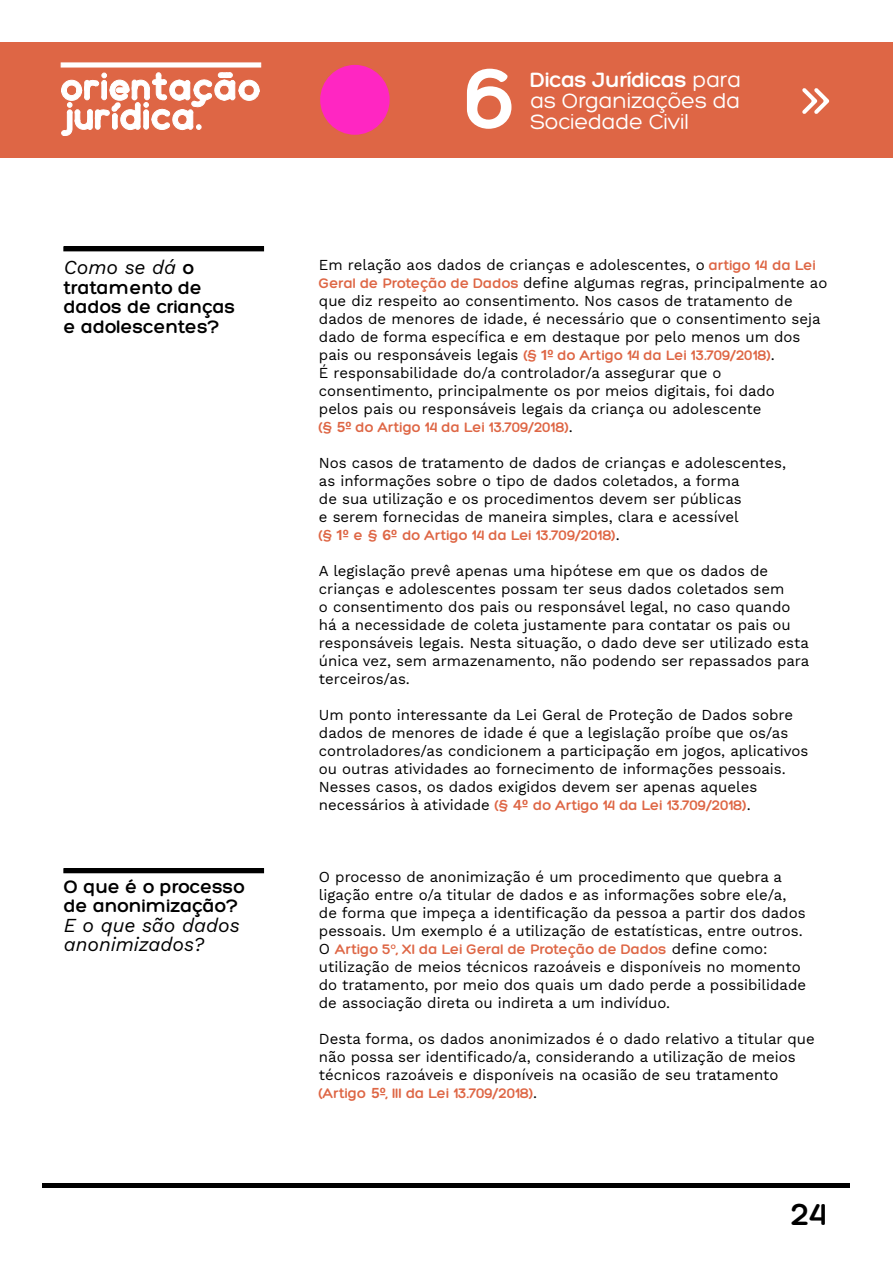
<style>
.page{position:relative;width:893px;height:1263px;background:#fff}
.page>*{position:absolute;margin:0;border:0;box-sizing:border-box;transform-origin:0 0}
.t1{font:700 91.5px "Hero";color:#fff}
.t2{font:700 33px "Hero";color:#000}
.t3{font:22.5px/21px "Hero";letter-spacing:-.01em;color:#fff;text-align:justify}
.t4{font:700 19.5px/19.5px "Hero";color:#000}
.t5{font:italic 19.5px/19.5px "Work Sans";color:#000}
.t6{font:15px/18px "Work Sans";color:#000}
.t7{font:700 15px "Hero";color:#de6645}
.s1{font-family:"Hero";font-weight:700;font-style:normal}
.s2{font-weight:700}
.s3{font-family:"Hero";font-weight:700;color:#de6645}
.s4{font-family:"Work Sans";font-weight:400;color:#000}
.s5{font-family:"Work Sans";font-weight:400}
</style>
<div class="page">
<hr style="left:43px;top:1184px;width:807px;height:4px;background:#000">
<div style="left:0;top:43px;width:893px;height:115px;background:#de6645"></div>
<svg style="left:320px;top:65px;width:70px;height:70px"></svg>
<hr style="left:61px;top:63px;width:200px;height:4px;background:#fff">
<svg style="left:61px;top:73px;width:198px;height:63px"></svg>
<svg style="left:802px;top:88px;width:27px;height:26px"></svg>
<div style="left:64px;top:247px;width:200px;height:4px;border:1px solid #000"></div>
<div style="left:64px;top:869px;width:200px;height:4px;border:1px solid #000"></div>
<h3 class="t5" style="left:64px;top:257px;width:132px">Como se dá <span class="s1">o</span></h3>
<h3 class="t4" style="left:64px;top:279px;width:173px">tratamento de dados de crianças e adolescentes?</h3>
<h3 class="t4" style="left:64px;top:878px;width:183px">O que é o processo de anonimização?</h3>
<h3 class="t5" style="left:64px;top:914px;width:177px">E o que são dados anonimizados?</h3>
<h1 class="t1" style="left:465px;top:50px;width:53px">6</h1>
<h3 class="t3" style="left:531px;top:69px;width:212px"><span class="s2">Dicas Jurídicas</span> para as Organizações da Sociedade Civil</h3>
<p class="t6" style="left:319px;top:255px;width:510px">Em relação aos dados de crianças e adolescentes, o <span class="s3">artigo 14 da Lei Geral de Proteção de Dados</span> define algumas regras, principalmente ao que diz respeito ao consentimento. Nos casos de tratamento de dados de menores de idade, é necessário que o consentimento seja dado de forma específica e em destaque por pelo menos um dos</p>
<p class="t7" style="left:319px;top:347px;width:457px"><span class="s4">pais ou responsáveis legais</span> (<span class="s5">§ 1º</span> do Artigo 14 da Lei 13.709/2018)<span class="s4">.</span></p>
<p class="t6" style="left:319px;top:363px;width:458px">É responsabilidade do/a controlador/a assegurar que o consentimento, principalmente os por meios digitais, foi dado pelos pais ou responsáveis legais da criança ou adolescente</p>
<p class="t7" style="left:319px;top:419px;width:255px">(<span class="s5">§ 5º</span> do Artigo 14 da Lei 13.709/2018)<span class="s4">.</span></p>
<p class="t6" style="left:319px;top:453px;width:469px">Nos casos de tratamento de dados de crianças e adolescentes, as informações sobre o tipo de dados coletados, a forma<br>de sua utilização e os procedimentos devem ser públicas<br>e serem fornecidas de maneira simples, clara e acessível</p>
<p class="t7" style="left:319px;top:527px;width:302px">(<span class="s5">§ 1º</span> e <span class="s5">§ 6º</span> do Artigo 14 da Lei 13.709/2018)<span class="s4">.</span></p>
<p class="t6" style="left:319px;top:561px;width:492px">A legislação prevê apenas uma hipótese em que os dados de crianças e adolescentes possam ter seus dados coletados sem<br>o consentimento dos pais ou responsável legal, no caso quando há a necessidade de coleta justamente para contatar os pais ou responsáveis legais. Nesta situação, o dado deve ser utilizado esta única vez, sem armazenamento, não podendo ser repassados para terceiros/as.</p>
<p class="t6" style="left:319px;top:705px;width:491px">Um ponto interessante da Lei Geral de Proteção de Dados sobre dados de menores de idade é que a legislação proíbe que os/as controladores/as condicionem a participação em jogos, aplicativos ou outras atividades ao fornecimento de informações pessoais.<br>Nesses casos, os dados exigidos devem ser apenas aqueles</p>
<p class="t7" style="left:319px;top:797px;width:433px"><span class="s4">necessários à atividade</span> (<span class="s5">§ 4º</span> do Artigo 14 da Lei 13.709/2018)<span class="s4">.</span></p>
<p class="t6" style="left:319px;top:867px;width:488px">O processo de anonimização é um procedimento que quebra a ligação entre o/a titular de dados e as informações sobre ele/a, de forma que impeça a identificação da pessoa a partir dos dados pessoais. Um exemplo é a utilização de estatísticas, entre outros.</p>
<p class="t7" style="left:319px;top:941px;width:450px"><span class="s4">O</span> Artigo 5<sup>o</sup>, XI da Lei Geral de Proteção de Dados <span class="s4">define como:</span></p>
<p class="t6" style="left:319px;top:957px;width:489px">utilização de meios técnicos razoáveis e disponíveis no momento do tratamento, por meio dos quais um dado perde a possibilidade de associação direta ou indireta a um indivíduo.</p>
<p class="t6" style="left:319px;top:1029px;width:497px">Desta forma, os dados anonimizados é o dado relativo a titular que não possa ser identificado/a, considerando a utilização de meios técnicos razoáveis e disponíveis na ocasião de seu tratamento</p>
<p class="t7" style="left:319px;top:1085px;width:220px">(Artigo <span class="s5">5º</span>, III da Lei 13.709/2018)<span class="s4">.</span></p>
<h2 class="t2" style="left:791px;top:1197px;width:37px">24</h2>
</div>
